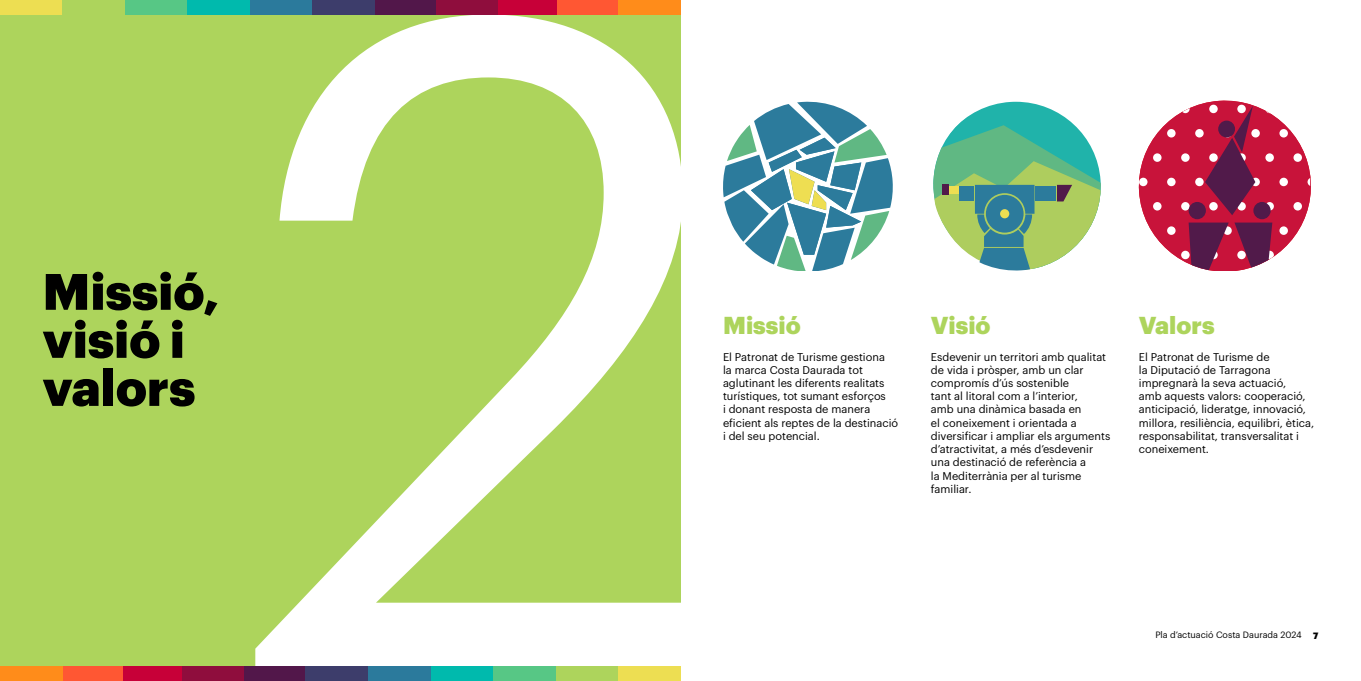
<style>
.page{position:relative;width:1361px;height:681px;background:#fff}
.page>*{position:absolute;margin:0;border:0;box-sizing:border-box;transform-origin:0 0}
.t1{font:900px "Graphik";color:#fff}
.t2{font:900 50px/48px "Graphik";color:#000}
.t3{font:900 24px "Graphik";color:#add45c}
.t4{font:11px/13.2px "Graphik";color:#000}
.t5{font:9px "Graphik";color:#000}
.t6{font:900 9px "Graphik";color:#000}
</style>
<div class="page">
<div style="left:0;top:14px;width:680px;height:666px;background:#add45c"></div>
<div style="left:0;top:0;width:63px;height:14px;background:#edde52"></div>
<div style="left:62px;top:0;width:63px;height:14px;background:#add45c"></div>
<div style="left:125px;top:0;width:63px;height:14px;background:#57c785"></div>
<div style="left:188px;top:0;width:62px;height:14px;background:#00baad"></div>
<div style="left:250px;top:0;width:63px;height:14px;background:#2b7a9c"></div>
<div style="left:313px;top:0;width:62px;height:14px;background:#3d3d6b"></div>
<div style="left:375px;top:0;width:63px;height:14px;background:#52174a"></div>
<div style="left:436px;top:0;width:63px;height:14px;background:#8f0d3d"></div>
<div style="left:498px;top:0;width:63px;height:14px;background:#c70038"></div>
<div style="left:557px;top:0;width:63px;height:14px;background:#ff5733"></div>
<div style="left:618px;top:0;width:62px;height:14px;background:#ff8c1a"></div>
<svg style="left:1138px;top:101px;width:172px;height:169px"></svg>
<div style="left:1188px;top:202px;width:18px;height:17px;background:#511a4a;border-radius:50%"></div>
<div style="left:1253px;top:202px;width:17px;height:17px;background:#511a4a;border-radius:50%"></div>
<svg style="left:933px;top:102px;width:168px;height:169px"></svg>
<svg style="left:723px;top:101px;width:170px;height:169px"></svg>
<div style="left:618px;top:666px;width:62px;height:14px;background:#edde52"></div>
<div style="left:493px;top:666px;width:62px;height:14px;background:#57c785"></div>
<div style="left:430px;top:666px;width:63px;height:14px;background:#00baad"></div>
<div style="left:368px;top:666px;width:62px;height:14px;background:#2b7a9c"></div>
<div style="left:305px;top:666px;width:63px;height:14px;background:#3d3d6b"></div>
<div style="left:242px;top:666px;width:63px;height:14px;background:#52174a"></div>
<div style="left:182px;top:666px;width:62px;height:14px;background:#8f0d3d"></div>
<div style="left:119px;top:666px;width:63px;height:14px;background:#c70038"></div>
<div style="left:60px;top:666px;width:63px;height:14px;background:#ff5733"></div>
<div style="left:0;top:666px;width:63px;height:14px;background:#ff8c1a"></div>
<h2 class="t2" style="left:43px;top:263px;width:178px">Missió, visió i valors</h2>
<h1 class="t1" style="left:238px;top:-336px;width:500px">2</h1>
<h3 class="t3" style="left:723px;top:306px;width:79px">Missió</h3>
<p class="t4" style="left:723px;top:349px;width:177px">El Patronat de Turisme gestiona<br>la marca Costa Daurada tot aglutinant les diferents realitats turístiques, tot sumant esforços<br>i donant resposta de manera eficient als reptes de la destinació i del seu potencial.</p>
<h3 class="t3" style="left:931px;top:306px;width:61px">Visió</h3>
<p class="t4" style="left:931px;top:349px;width:181px">Esdevenir un territori amb qualitat de vida i pròsper, amb un clar compromís d’ús sostenible<br>tant al litoral com a l’interior,<br>amb una dinàmica basada en<br>el coneixement i orientada a diversificar i ampliar els arguments d’atractivitat, a més d’esdevenir una destinació de referència a<br>la Mediterrània per al turisme familiar.</p>
<h3 class="t3" style="left:1139px;top:306px;width:77px">Valors</h3>
<p class="t4" style="left:1139px;top:349px;width:177px">El Patronat de Turisme de<br>la Diputació de Tarragona impregnarà la seva actuació,<br>amb aquests valors: cooperació, anticipació, lideratge, innovació, millora, resiliència, equilibri, ètica, responsabilitat, transversalitat i</p>
<p class="t4" style="left:1139px;top:441px;width:72px">coneixement.</p>
<p class="t5" style="left:1155px;top:628px;width:148px">Pla d’actuació Costa Daurada 2024</p>
<p class="t6" style="left:1313px;top:628px;width:7px">7</p>
</div>
